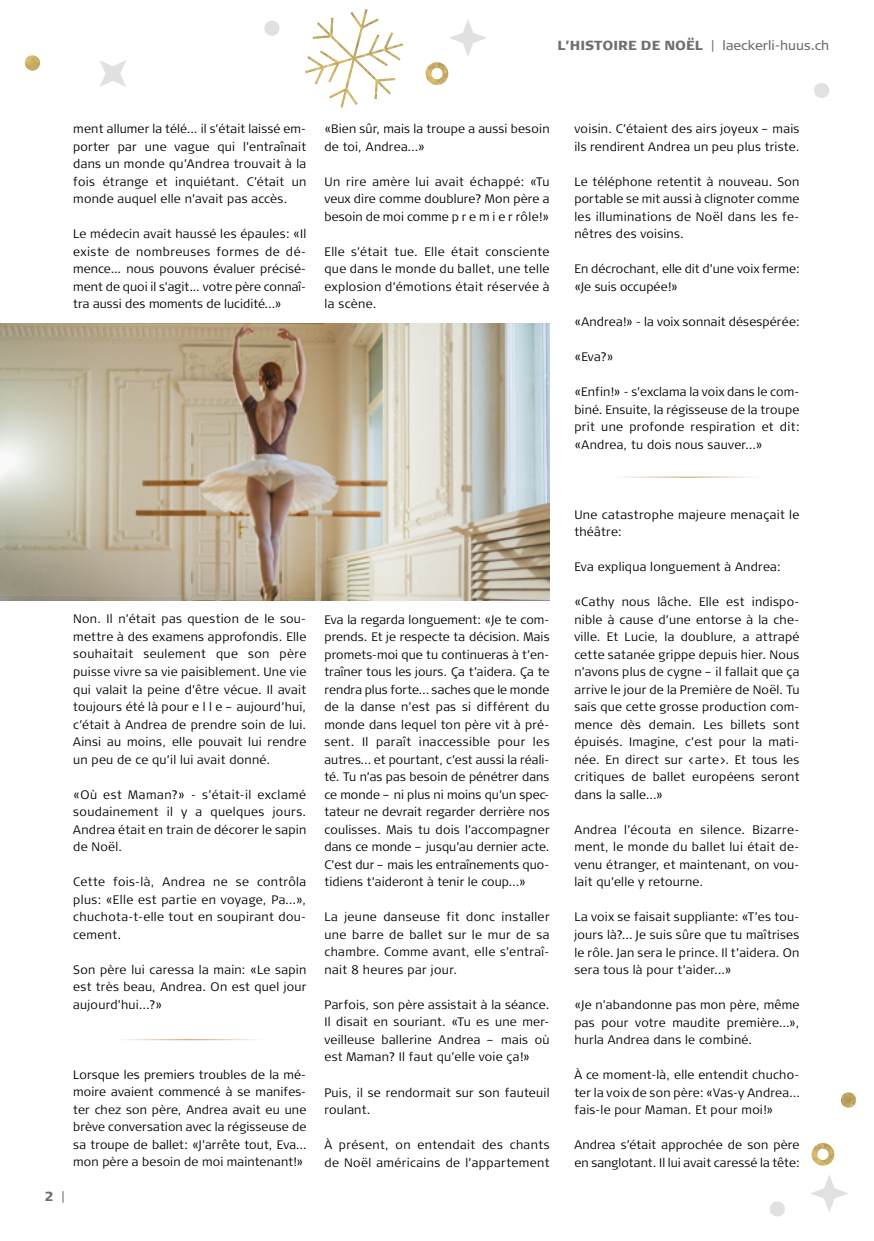
<style>
.page{position:relative;width:874px;height:1241px;background:#fff}
.page>*{position:absolute;margin:0;border:0;box-sizing:border-box;transform-origin:0 0}
.t1{font:13.12px "Signa Column";color:#706f6f}
.t2{font:900 13.12px "Signa Column";color:#706f6f}
.t3{font:300 12.25px/17.5px "Signa Column";letter-spacing:.02em;color:#000;text-align:justify}
.s1{font-weight:900}
.s2{font-weight:400}
</style>
<div class="page">
<hr style="left:115px;top:1038px;width:149px;height:2px;background:#d3b184">
<hr style="left:612px;top:476px;width:149px;height:2px;background:#d3b184">
<img style="left:0;top:323px;width:549px;height:277px">
<img style="left:24px;top:55px;width:16px;height:16px">
<svg style="left:264px;top:21px;width:16px;height:15px"></svg>
<svg style="left:770px;top:1201px;width:15px;height:16px"></svg>
<img style="left:840px;top:1092px;width:16px;height:16px">
<svg style="left:814px;top:83px;width:15px;height:15px"></svg>
<svg style="left:99px;top:60px;width:27px;height:27px"></svg>
<img style="left:811px;top:1143px;width:23px;height:22px">
<svg style="left:425px;top:19px;width:62px;height:66px"></svg>
<svg style="left:811px;top:1175px;width:37px;height:37px"></svg>
<img style="left:305px;top:9px;width:98px;height:99px">
<p class="t1" style="left:557px;top:37px;width:273px"><span class="s1">L’HISTOIRE DE NOËL</span> | laeckerli-huus.ch</p>
<p class="t3" style="left:73px;top:120px;width:234px">ment allumer la télé... il s’était laissé em&shy;porter par une vague qui l’entraînait dans un monde qu’Andrea trouvait à la fois étrange et inquiétant. C’était un monde auquel elle n’avait pas accès.</p>
<p class="t3" style="left:73px;top:225px;width:234px">Le médecin avait haussé les épaules: «Il existe de nombreuses formes de dé&shy;mence... nous pouvons évaluer précisé&shy;ment de quoi il s’agit... votre père connaî&shy;tra aussi des moments de lucidité…»</p>
<p class="t3" style="left:324px;top:120px;width:226px">«Bien sûr, mais la troupe a aussi besoin de toi, Andrea…»</p>
<p class="t3" style="left:324px;top:173px;width:226px">Un rire amère lui avait échappé: «Tu veux dire comme doublure? Mon père a besoin de moi comme p r e m i e r rôle!»</p>
<p class="t3" style="left:324px;top:243px;width:226px">Elle s’était tue. Elle était consciente que dans le monde du ballet, une telle explosion d’émotions était réservée à la scène.</p>
<p class="t3" style="left:73px;top:610px;width:234px">Non. Il n’était pas question de le sou&shy;mettre à des examens approfondis. Elle souhaitait seulement que son père puisse vivre sa vie paisiblement. Une vie qui valait la peine d’être vécue. Il avait toujours été là pour e l l e – aujourd’hui, c’était à Andrea de prendre soin de lui.<br>Ainsi au moins, elle pouvait lui rendre un peu de ce qu’il lui avait donné.</p>
<p class="t3" style="left:73px;top:785px;width:234px">«Où est Maman?» - s’était-il exclamé soudainement il y a quelques jours.<br>Andrea était en train de décorer le sapin de Noël.</p>
<p class="t3" style="left:73px;top:873px;width:234px">Cette fois-là, Andrea ne se contrôla plus: «Elle est partie en voyage, Pa…», chuchota-t-elle tout en soupirant dou&shy;cement.</p>
<p class="t3" style="left:73px;top:960px;width:234px">Son père lui caressa la main: «Le sapin est très beau, Andrea. On est quel jour aujourd’hui…?»</p>
<p class="t2" style="left:45px;top:1188px;width:22px">2 <span class="s2">|</span></p>
<p class="t3" style="left:73px;top:1065px;width:234px">Lorsque les premiers troubles de la mé&shy;moire avaient commencé à se manifes&shy;ter chez son père, Andrea avait eu une brève conversation avec la régisseuse de sa troupe de ballet: «J’arrête tout, Eva… mon père a besoin de moi maintenant!»</p>
<p class="t3" style="left:324px;top:610px;width:226px">Eva la regarda longuement: «Je te com&shy;prends. Et je respecte ta décision. Mais promets-moi que tu continueras à t’en&shy;traîner tous les jours. Ça t’aidera. Ça te rendra plus forte… saches que le monde de la danse n’est pas si différent du monde dans lequel ton père vit à pré&shy;sent. Il paraît inaccessible pour les autres… et pourtant, c’est aussi la réali&shy;té. Tu n’as pas besoin de pénétrer dans ce monde – ni plus ni moins qu’un spec&shy;tateur ne devrait regarder derrière nos coulisses. Mais tu dois l’accompagner dans ce monde – jusqu’au dernier acte.<br>C’est dur – mais les entraînements quo&shy;tidiens t’aideront à tenir le coup…»</p>
<p class="t3" style="left:324px;top:908px;width:226px">La jeune danseuse fit donc installer une barre de ballet sur le mur de sa chambre. Comme avant, elle s’entraî&shy;nait 8 heures par jour.</p>
<p class="t3" style="left:324px;top:995px;width:226px">Parfois, son père assistait à la séance.<br>Il disait en souriant. «Tu es une mer&shy;veilleuse ballerine Andrea – mais où est Maman? Il faut qu’elle voie ça!»</p>
<p class="t3" style="left:324px;top:1083px;width:226px">Puis, il se rendormait sur son fauteuil roulant.</p>
<p class="t3" style="left:324px;top:1135px;width:226px">À présent, on entendait des chants de Noël américains de l’appartement</p>
<p class="t3" style="left:574px;top:121px;width:226px">voisin. C’étaient des airs joyeux – mais ils rendirent Andrea un peu plus triste.</p>
<p class="t3" style="left:574px;top:173px;width:226px">Le téléphone retentit à nouveau. Son portable se mit aussi à clignoter comme les illuminations de Noël dans les fe&shy;nêtres des voisins.</p>
<p class="t3" style="left:574px;top:261px;width:226px">En décrochant, elle dit d’une voix ferme: «Je suis occupée!»</p>
<p class="t3" style="left:574px;top:313px;width:226px">«Andrea!» - la voix sonnait désespérée:</p>
<p class="t3" style="left:574px;top:348px;width:41px">«Eva?»</p>
<p class="t3" style="left:574px;top:383px;width:226px">«Enfin!» - s’exclama la voix dans le com&shy;biné. Ensuite, la régisseuse de la troupe prit une profonde respiration et dit: «Andrea, tu dois nous sauver…»</p>
<p class="t3" style="left:574px;top:506px;width:226px">Une catastrophe majeure menaçait le théâtre:</p>
<p class="t3" style="left:574px;top:558px;width:207px">Eva expliqua longuement à Andrea:</p>
<p class="t3" style="left:574px;top:593px;width:226px">«Cathy nous lâche. Elle est indispo&shy;nible à cause d’une entorse à la che&shy;ville. Et Lucie, la doublure, a attrapé cette satanée grippe depuis hier. Nous n’avons plus de cygne – il fallait que ça arrive le jour de la Première de Noël. Tu sais que cette grosse production com&shy;mence dès demain. Les billets sont épuisés. Imagine, c’est pour la mati&shy;née. En direct sur &lt;arte&gt;. Et tous les critiques de ballet européens seront dans la salle…»</p>
<p class="t3" style="left:574px;top:821px;width:226px">Andrea l’écouta en silence. Bizarre&shy;ment, le monde du ballet lui était de&shy;venu étranger, et maintenant, on vou&shy;lait qu’elle y retourne.</p>
<p class="t3" style="left:574px;top:908px;width:226px">La voix se faisait suppliante: «T’es tou&shy;jours là?… Je suis sûre que tu maîtrises le rôle. Jan sera le prince. Il t’aidera. On sera tous là pour t’aider…»</p>
<p class="t3" style="left:574px;top:996px;width:226px">«Je n’abandonne pas mon père, même pas pour votre maudite première…», hurla Andrea dans le combiné.</p>
<p class="t3" style="left:574px;top:1066px;width:226px">À ce moment-là, elle entendit chucho&shy;ter la voix de son père: «Vas-y Andrea… fais-le pour Maman. Et pour moi!»</p>
<p class="t3" style="left:574px;top:1136px;width:226px">Andrea s’était approchée de son père en sanglotant. Il lui avait caressé la tête:</p>
</div>
